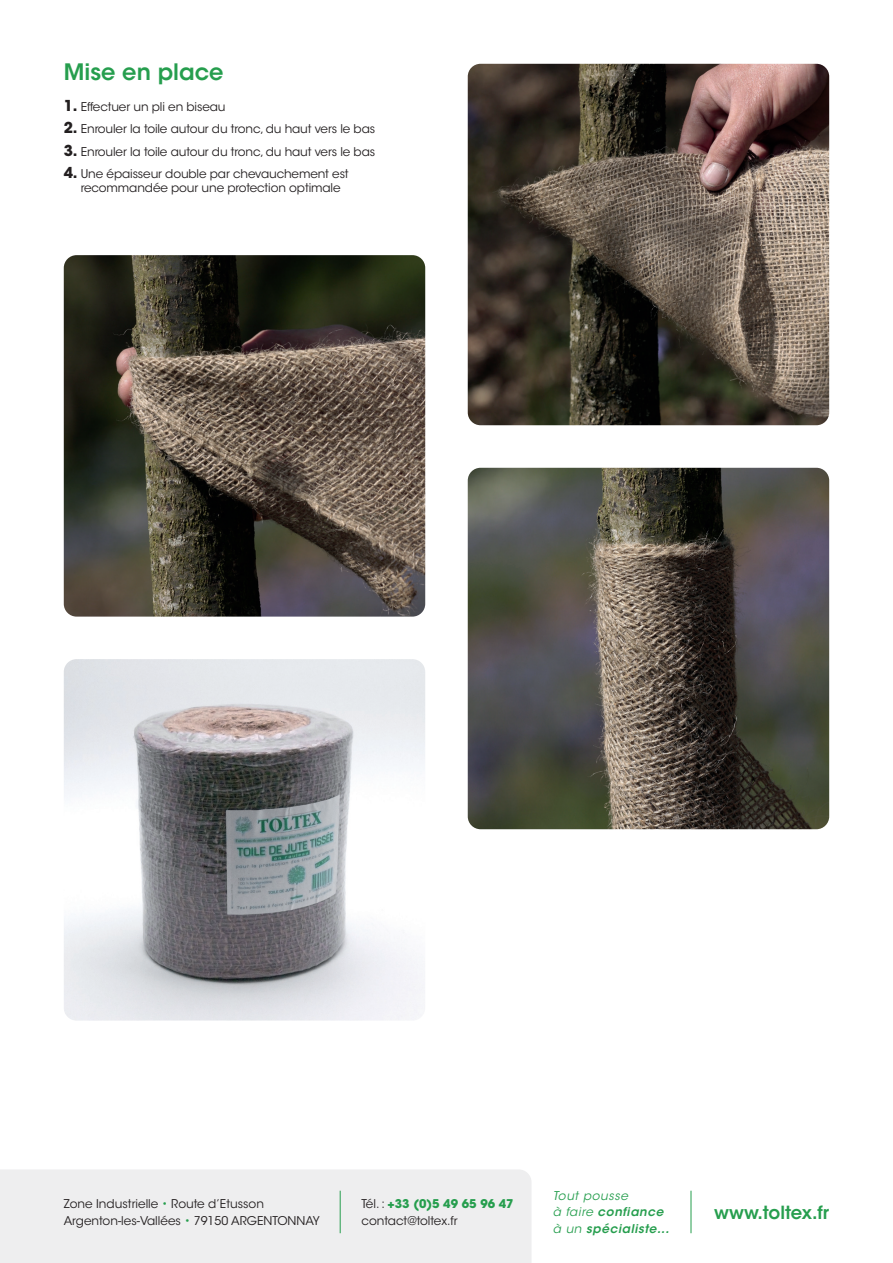
<style>
.page{position:relative;width:893px;height:1263px;background:#fff}
.page>*{position:absolute;margin:0;border:0;box-sizing:border-box;transform-origin:0 0}
.t1{font:600 22.5px "ITC Avant Garde Std";color:#269e4e}
.t2{font:600 18px "ITC Avant Garde Std";color:#269e4e}
.t3{font:12px/16.5px "ITC Avant Garde Std";letter-spacing:-.01em;color:#231f20}
.t4{font:italic 600 12px/16.5px "ITC Avant Garde Std";letter-spacing:.05em;color:#269e4e}
.s1{font-weight:700;font-size:15px}
.s2{color:#269e4e}
.s3{font-weight:700;color:#269e4e}
.s4{font-weight:400}
</style>
<div class="page">
<div style="left:0;top:1170px;width:531px;height:93px;background:#eeeeef"></div>
<hr style="left:340px;top:1191px;width:1px;height:42px;background:#269e4e">
<hr style="left:691px;top:1191px;width:1px;height:42px;background:#269e4e">
<img style="left:468px;top:64px;width:361px;height:361px">
<img style="left:64px;top:255px;width:361px;height:362px">
<img style="left:468px;top:468px;width:361px;height:361px">
<img style="left:64px;top:659px;width:361px;height:361px">
<h1 class="t1" style="left:64px;top:58px;width:161px">Mise en place</h1>
<p class="t3" style="left:64px;top:99px;width:163px"><span class="s1">1.</span> Effectuer un pli en biseau</p>
<p class="t3" style="left:64px;top:121px;width:313px"><span class="s1">2.</span> Enrouler la toile autour du tronc, du haut vers le bas</p>
<p class="t3" style="left:64px;top:143px;width:313px"><span class="s1">3.</span> Enrouler la toile autour du tronc, du haut vers le bas</p>
<p class="t3" style="left:81px;top:167px;width:269px;line-height:14.4px;text-indent:-17px"><span class="s1">4.</span> Une épaisseur double par chevauchement est recommandée pour une protection optimale</p>
<p class="t3" style="left:64px;top:1196px;width:258px">Zone Industrielle <span class="s2">•</span> Route d’Etusson<br>Argenton-les-Vallées <span class="s2">•</span> 79150 ARGENTONNAY</p>
<p class="t3" style="left:361px;top:1196px;width:154px">Tél. : <span class="s3">+33 (0)5 49 65 96 47 </span>contact@toltex.fr</p>
<p class="t4" style="left:553px;top:1187px;width:118px"><span class="s4">Tout pousse<br>à faire</span> confiance <span class="s4">à un</span> spécialiste...</p>
<h2 class="t2" style="left:714px;top:1201px;width:116px">www.toltex.fr</h2>
</div>
